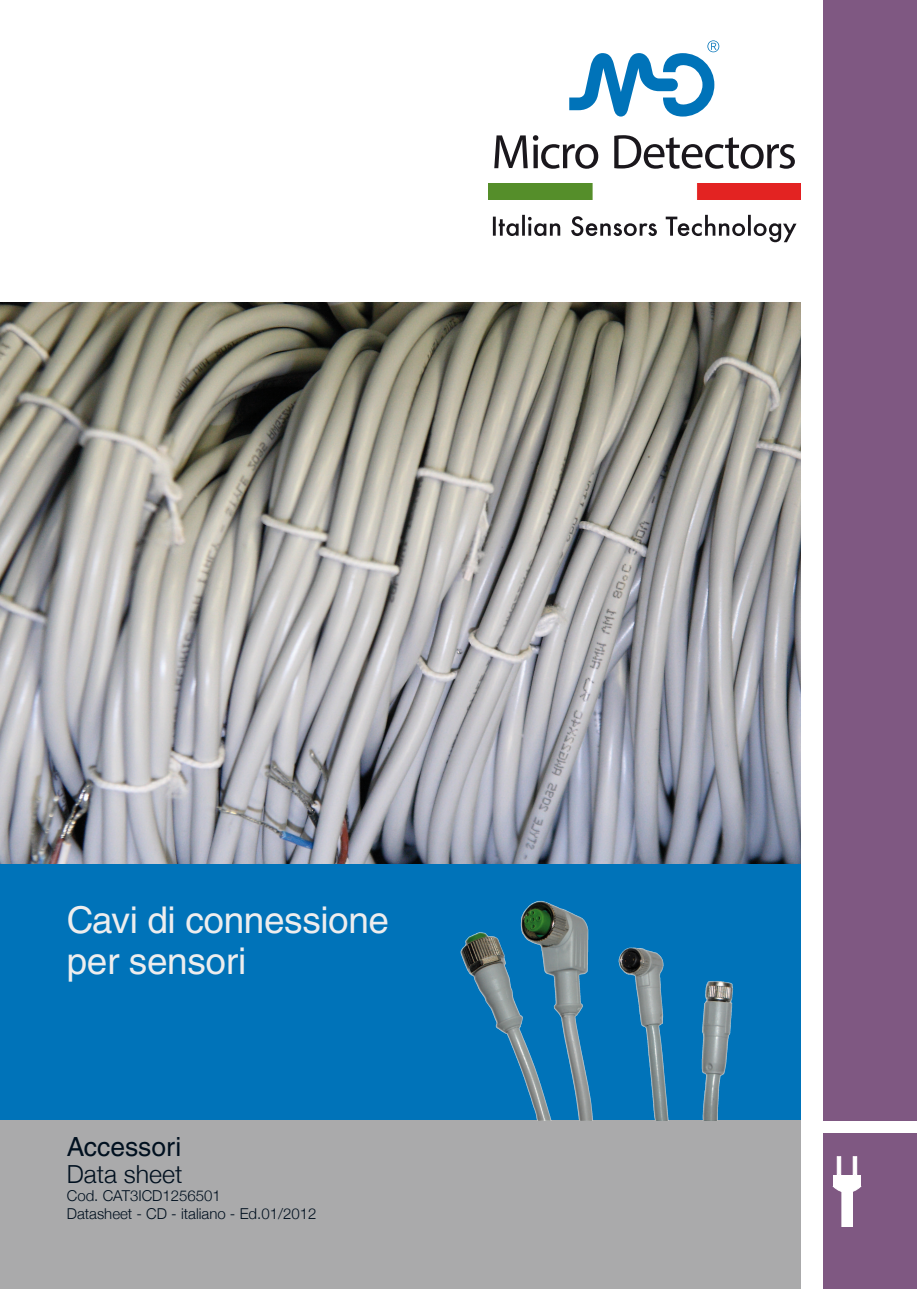
<style>
.page{position:relative;width:919px;height:1289px;background:#fff}
.page>*{position:absolute;margin:0;border:0;box-sizing:border-box;transform-origin:0 0}
.t1{font:36.9px/41.1px "Helvetica LT Std";letter-spacing:-.01em;color:#ededee}
.t2{font:26.4px "Helvetica LT Std";color:#00101f}
.t3{font:300 24.9px "Helvetica Neue";color:#00101f}
.t4{font:300 15px/18px "Helvetica Neue";color:#00101f}
</style>
<div class="page">
<img style="left:0;top:302px;width:800px;height:562px">
<div style="left:0;top:864px;width:800px;height:256px;background:#0073b9"></div>
<svg style="left:569px;top:40px;width:150px;height:77px"></svg>
<svg style="left:494px;top:135px;width:33px;height:33px"></svg>
<svg style="left:533px;top:135px;width:65px;height:34px"></svg>
<svg style="left:614px;top:135px;width:180px;height:34px"></svg>
<svg style="left:493px;top:215px;width:303px;height:27px"></svg>
<img style="left:488px;top:184px;width:312px;height:15px">
<div style="left:823px;top:1133px;width:94px;height:155px;background:#7f5882"></div>
<div style="left:823px;top:0;width:93px;height:1120px;background:#7f5882"></div>
<div style="left:0;top:1120px;width:800px;height:168px;background:#aaaaab"></div>
<div style="left:825px;top:1132px;width:91px;height:94px;background:#7f5882"></div>
<svg style="left:832px;top:1156px;width:30px;height:70px"></svg>
<svg style="left:833px;top:1177px;width:27px;height:17px"></svg>
<div style="left:833px;top:1177px;width:27px;height:17px;border:1px solid #fff;border-radius:8px"></div>
<div style="left:837px;top:1156px;width:3px;height:18px;background:#fff;border:1px solid #fff"></div>
<div style="left:853px;top:1156px;width:3px;height:18px;background:#fff;border:1px solid #fff"></div>
<div style="left:833px;top:1174px;width:27px;height:12px;background:#fff"></div>
<img style="left:460px;top:900px;width:274px;height:220px">
<h1 class="t1" style="left:67px;top:899px;width:324px">Cavi di connessione per sensori</h1>
<h2 class="t2" style="left:67px;top:1131px;width:116px">Accessori</h2>
<h3 class="t3" style="left:67px;top:1158px;width:117px">Data sheet</h3>
<p class="t4" style="left:67px;top:1186px;width:251px">Cod. CAT3ICD1256501<br>Datasheet - CD - italiano - Ed.01/2012</p>
</div>
